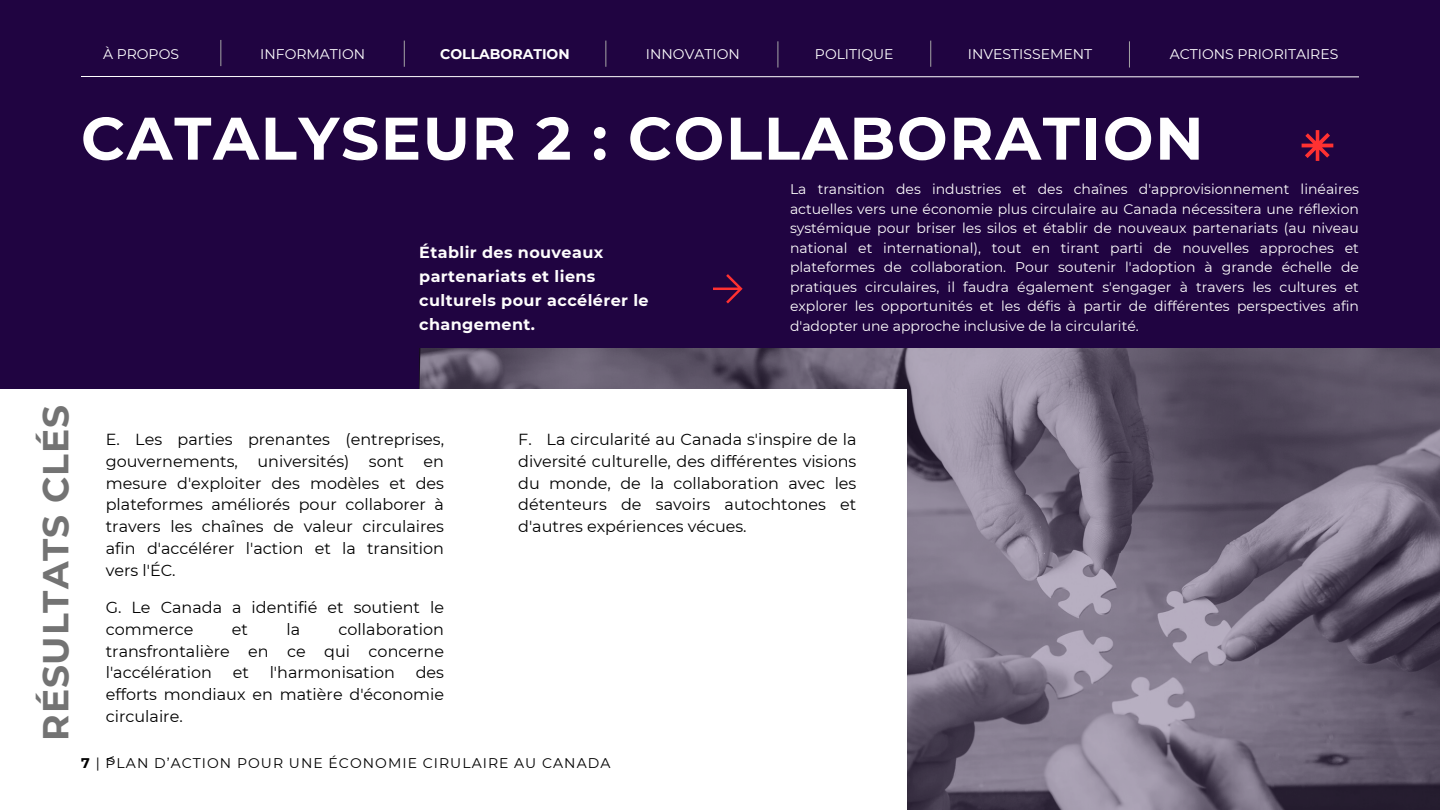
<style>
.page{position:relative;width:1440px;height:810px;background:#200441}
.page>*{position:absolute;margin:0;border:0;box-sizing:border-box;transform-origin:0 0}
.t1{font:700 60px "Montserrat";letter-spacing:.03em;color:#fff}
.t2{font:700 36px "Montserrat";letter-spacing:.025em;color:#737373}
.t3{font:16px/21.8px "Montserrat";color:#000;text-align:justify}
.t4{font:700 16px/24px "Montserrat";letter-spacing:.025em;color:#fefdfd}
.t5{font:14px/19.5px "Montserrat";color:#fefdfd;text-align:justify}
.t6{font:14px "Montserrat";color:#fff}
.t7{font:14px "Montserrat";letter-spacing:.075em;color:#000}
.t8{font:700 14px "Montserrat";color:#fff}
.s1{font-weight:700}
</style>
<div class="page">
<img style="left:420px;top:349px;width:1020px;height:461px">
<div style="left:0;top:389px;width:907px;height:421px;background:#fff"></div>
<svg style="left:1302px;top:130px;width:31px;height:31px"></svg>
<svg style="left:714px;top:274px;width:28px;height:29px"></svg>
<svg style="left:81px;top:76px;width:1278px;height:2px;background:#8f819f"></svg>
<svg style="left:220px;top:40px;width:1px;height:26px"></svg>
<svg style="left:404px;top:41px;width:1px;height:26px"></svg>
<svg style="left:605px;top:41px;width:1px;height:26px"></svg>
<svg style="left:778px;top:41px;width:1px;height:27px"></svg>
<svg style="left:930px;top:41px;width:1px;height:26px"></svg>
<svg style="left:1129px;top:41px;width:1px;height:27px"></svg>
<p class="t6" style="left:103px;top:45px;width:77px">À PROPOS</p>
<p class="t6" style="left:260px;top:45px;width:107px">INFORMATION</p>
<p class="t8" style="left:440px;top:45px;width:131px">COLLABORATION</p>
<p class="t6" style="left:646px;top:45px;width:95px">INNOVATION</p>
<p class="t6" style="left:815px;top:45px;width:80px">POLITIQUE</p>
<p class="t6" style="left:968px;top:45px;width:126px">INVESTISSEMENT</p>
<p class="t6" style="left:1170px;top:45px;width:170px">ACTIONS PRIORITAIRES</p>
<p class="t1" style="left:81px;top:102px;width:1124px">CATALYSEUR 2 : COLLABORATION</p>
<p class="t4" style="left:419px;top:240px;width:231px">Établir des nouveaux partenariats et liens culturels pour accélérer le changement.</p>
<p class="t5" style="left:790px;top:179px;width:570px">La transition des industries et des chaînes d'approvisionnement linéaires actuelles vers une économie plus circulaire au Canada nécessitera une réflexion systémique pour briser les silos et établir de nouveaux partenariats (au niveau national et international), tout en tirant parti de nouvelles approches et plateformes de collaboration. Pour soutenir l'adoption à grande échelle de pratiques circulaires, il faudra également s'engager à travers les cultures et explorer les opportunités et les défis à partir de différentes perspectives afin d'adopter une approche inclusive de la circularité.</p>
<p class="t2" style="left:34px;top:741px;width:337px;rotate:-90deg">RÉSULTATS CLÉS</p>
<p class="t3" style="left:106px;top:429px;width:340px">E. Les parties prenantes (entreprises, gouvernements, universités) sont en mesure d'exploiter des modèles et des plateformes améliorés pour collaborer à travers les chaînes de valeur circulaires afin d'accélérer l'action et la transition vers l'ÉC.</p>
<p class="t3" style="left:518px;top:429px;width:340px">F. La circularité au Canada s'inspire de la diversité culturelle, des différentes visions du monde, de la collaboration avec les détenteurs de savoirs autochtones et d'autres expériences vécues.</p>
<p class="t3" style="left:106px;top:597px;width:340px">G. Le Canada a identifié et soutient le commerce</p>
<p class="t3" style="left:106px;top:618px;width:340px;text-indent:233px">collaboration transfrontalière en ce qui concerne l'accélération</p>
<p class="t3" style="left:232px;top:618px;width:18px">et</p>
<p class="t3" style="left:286px;top:618px;width:15px">la</p>
<p class="t3" style="left:106px;top:662px;width:340px;text-indent:310px">des efforts mondiaux en matière d'économie circulaire.</p>
<p class="t3" style="left:106px;top:749px;width:11px">&lt;</p>
<p class="t3" style="left:233px;top:662px;width:18px">et</p>
<p class="t3" style="left:270px;top:662px;width:127px">l'harmonisation</p>
<p class="t7" style="left:81px;top:754px;width:531px"><span class="s1">7</span> | PLAN D’ACTION POUR UNE ÉCONOMIE CIRULAIRE AU CANADA</p>
</div>
